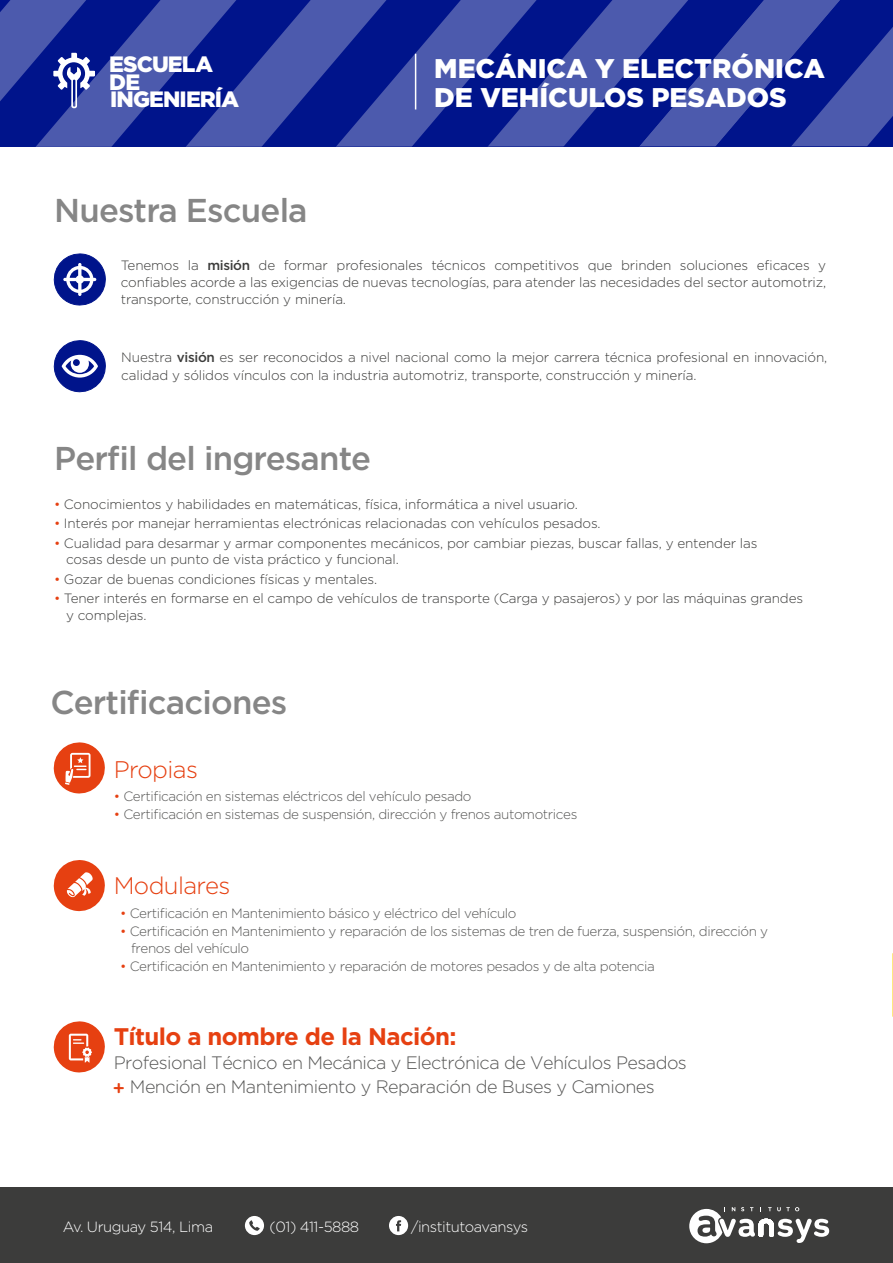
<style>
.page{position:relative;width:893px;height:1263px;background:#fff}
.page>*{position:absolute;margin:0;border:0;box-sizing:border-box;transform-origin:0 0}
.t1{font:500 33px "Gotham";letter-spacing:-.025em;color:#868686}
.t2{font:900 27px/28.5px "Gotham";color:#fff}
.t3{font:700 24px "Gotham";letter-spacing:-.025em;color:#e64011}
.t4{font:300 24px "Gotham";letter-spacing:-.025em;color:#e64011}
.t5{font:900 22.2px/17.5px "Gotham";letter-spacing:-.04em;color:#fff}
.t6{font:300 18px/24px "Gotham";letter-spacing:-.03em;color:#575756}
.t7{font:300 14.85px "Gotham";letter-spacing:-.03em;color:#fff}
.t8{font:300 13.5px/17px "Gotham";letter-spacing:-.01em;color:#3c3c3b}
.t9{font:300 13.5px/16.5px "Gotham";letter-spacing:-.03em;color:#575756}
.s1{font-weight:500}
.s2{color:#e64011}
.s3{font-family:"Bariol";font-weight:700;font-size:22.5px;color:#e64011}
</style>
<div class="page">
<svg style="left:251px;top:0;width:106px;height:147px;background:#28399d"></svg>
<svg style="left:357px;top:0;width:149px;height:147px;background:#26379c"></svg>
<svg style="left:506px;top:0;width:150px;height:147px;background:#25369b"></svg>
<svg style="left:656px;top:0;width:237px;height:147px;background:#25369b"></svg>
<hr style="left:892px;top:953px;width:1px;height:64px;background:#ffd500">
<hr style="left:415px;top:54px;width:1px;height:55px;background:#fff">
<svg style="left:0;top:0;width:251px;height:147px;background:#2a3b9e"></svg>
<svg style="left:53px;top:742px;width:52px;height:52px"></svg>
<svg style="left:53px;top:860px;width:52px;height:52px"></svg>
<svg style="left:53px;top:253px;width:53px;height:53px"></svg>
<div style="left:76px;top:275px;width:8px;height:9px;background:#fff;border-radius:50%"></div>
<svg style="left:53px;top:340px;width:53px;height:53px"></svg>
<svg style="left:53px;top:1021px;width:52px;height:52px"></svg>
<div style="left:0;top:1187px;width:893px;height:76px;background:#3c3c3b"></div>
<svg style="left:689px;top:1207px;width:140px;height:36px"></svg>
<svg style="left:389px;top:1216px;width:19px;height:19px"></svg>
<svg style="left:245px;top:1216px;width:19px;height:19px"></svg>
<h3 class="t5" style="left:109px;top:55px;width:131px">ESCUELA<br>DE<br>INGENIERÍA</h3>
<h2 class="t2" style="left:434px;top:54px;width:392px">MECÁNICA Y ELECTRÓNICA<br>DE VEHÍCULOS PESADOS</h2>
<h1 class="t1" style="left:54px;top:189px;width:255px">Nuestra Escuela</h1>
<p class="t8" style="left:121px;top:256px;width:707px;text-align:justify">Tenemos la <span class="s1">misión</span> de formar profesionales técnicos competitivos que brinden soluciones eficaces y confiables acorde a las exigencias de nuevas tecnologías, para atender las necesidades del sector automotriz, transporte, construcción y minería.</p>
<p class="t8" style="left:121px;top:349px;width:707px">Nuestra <span class="s1">visión</span> es ser reconocidos a nivel nacional como la mejor carrera técnica profesional en innovación, calidad y sólidos vínculos con la industria automotriz, transporte, construcción y minería.</p>
<h1 class="t1" style="left:54px;top:437px;width:318px">Perfil del ingresante</h1>
<p class="t8" style="left:54px;top:495px;width:525px"><span class="s2">•</span> Conocimientos y habilidades en matemáticas, física, informática a nivel usuario.</p>
<p class="t8" style="left:54px;top:515px;width:548px"><span class="s2">•</span> Interés por manejar herramientas electrónicas relacionadas con vehículos pesados.</p>
<p class="t8" style="left:66px;top:534px;width:693px;line-height:16.5px;text-indent:-12px"><span class="s2">•</span> Cualidad para desarmar y armar componentes mecánicos, por cambiar piezas, buscar fallas, y entender las cosas desde un punto de vista práctico y funcional.</p>
<p class="t8" style="left:54px;top:570px;width:324px"><span class="s2">•</span> Gozar de buenas condiciones físicas y mentales.</p>
<p class="t8" style="left:66px;top:590px;width:739px;line-height:16.5px;text-indent:-12px"><span class="s2">•</span> Tener interés en formarse en el campo de vehículos de transporte (Carga y pasajeros) y por las máquinas grandes y complejas.</p>
<h1 class="t1" style="left:51px;top:681px;width:238px">Certificaciones</h1>
<h3 class="t4" style="left:114px;top:754px;width:86px">Propias</h3>
<p class="t9" style="left:114px;top:787px;width:359px"><span class="s2">•</span> Certificación en sistemas eléctricos del vehículo pesado</p>
<p class="t9" style="left:114px;top:805px;width:465px"><span class="s2">•</span> Certificación en sistemas de suspensión, dirección y frenos automotrices</p>
<h3 class="t4" style="left:114px;top:870px;width:118px">Modulares</h3>
<p class="t9" style="left:120px;top:905px;width:398px"><span class="s2">•</span> Certificación en Mantenimiento básico y eléctrico del vehículo</p>
<p class="t9" style="left:131px;top:923px;width:639px;text-indent:-11px"><span class="s2">•</span> Certificación en Mantenimiento y reparación de los sistemas de tren de fuerza, suspensión, dirección y frenos del vehículo</p>
<p class="t9" style="left:120px;top:957px;width:536px"><span class="s2">•</span> Certificación en Mantenimiento y reparación de motores pesados y de alta potencia</p>
<h3 class="t3" style="left:114px;top:1020px;width:344px">Título a nombre de la Nación:</h3>
<h3 class="t6" style="left:114px;top:1050px;width:575px">Profesional Técnico en Mecánica y Electrónica de Vehículos Pesados <span class="s3">+</span> Mención en Mantenimiento y Reparación de Buses y Camiones</h3>
<p class="t7" style="left:63px;top:1217px;width:152px">Av. Uruguay 514, Lima</p>
<p class="t7" style="left:270px;top:1217px;width:91px">(01) 411-5888</p>
<p class="t7" style="left:411px;top:1217px;width:118px">/institutoavansys</p>
</div>
